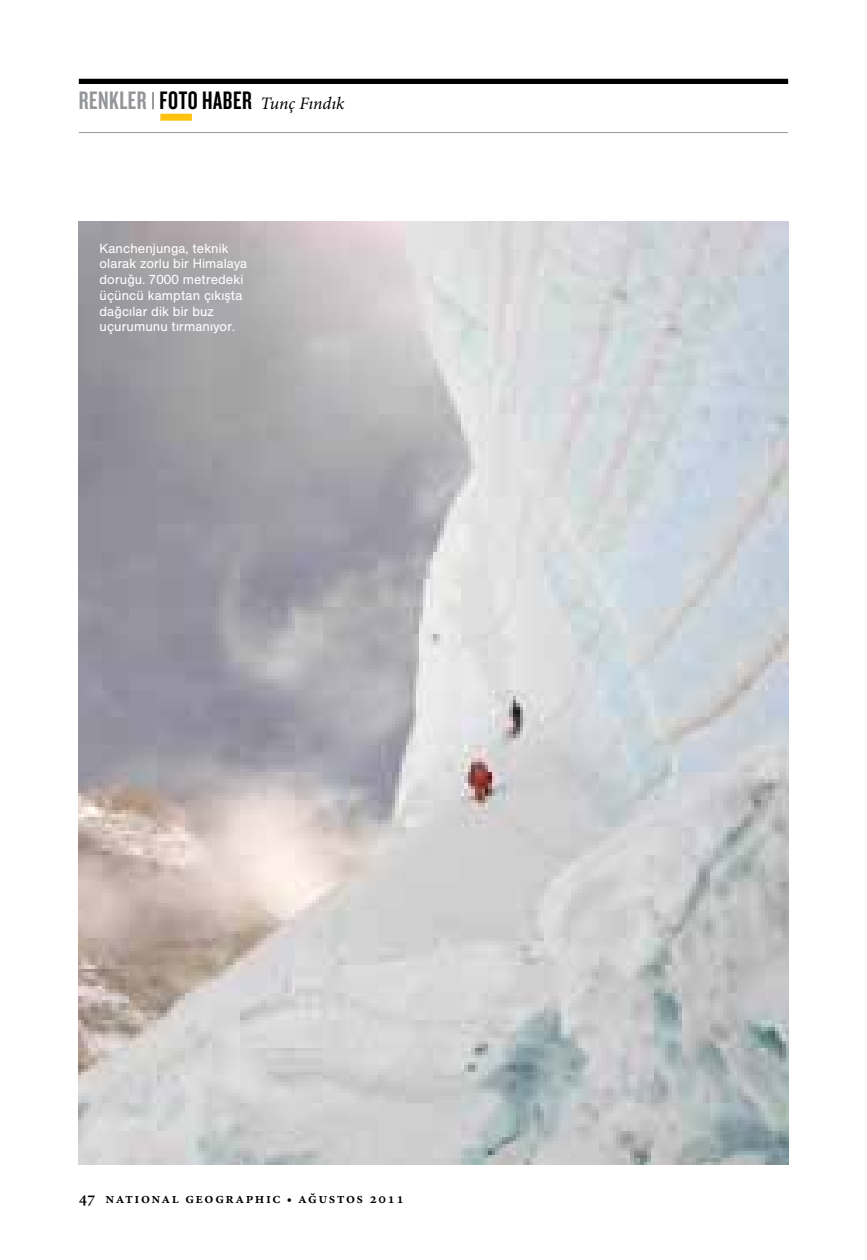
<style>
.page{position:relative;width:867px;height:1260px;background:#fff}
.page>*{position:absolute;margin:0;border:0;box-sizing:border-box;transform-origin:0 0}
.t1{font:italic 17.5px "Minion Pro";letter-spacing:-.005em;color:#000}
.t2{font:600 14.88px "Minion Pro";letter-spacing:.1em;color:#000}
.t3{font:13.12px/15.8px "AG Book Pro";letter-spacing:.01em;color:#fff}
.s1{font-family:"Knockout HTF48 Featherweight";font-style:normal;font-size:26.25px;color:#939598}
.s2{font-family:"Knockout HTF48 Featherweight";font-style:normal;font-size:26.25px}
.s3{font-size:16.62px}
.s4{font-size:13.12px}
</style>
<div class="page">
<hr style="left:79px;top:132px;width:709px;height:1px;background:#939598">
<div style="left:79px;top:79px;width:709px;height:5px;background:#000"></div>
<div style="left:160px;top:114px;width:32px;height:7px;background:#ffc20e"></div>
<img style="left:79px;top:221px;width:709px;height:944px">
<h1 class="t1" style="left:79px;top:92px;width:267px"><span class="s1">RENKLER</span> <sup>|</sup> <span class="s2">FOTO HABER</span> Tunç Fındık</h1>
<p class="t3" style="left:99px;top:240px;width:149px">Kanchenjunga, teknik olarak zorlu bir Himalaya doruğu. 7000 metredeki üçüncü kamptan çıkışta dağcılar dik bir buz uçurumunu tırmanıyor.</p>
<p class="t2" style="left:79px;top:1188px;width:327px"><span class="s3">47</span> national geographic <span class="s4">•</span> ağustos 2011</p>
</div>
